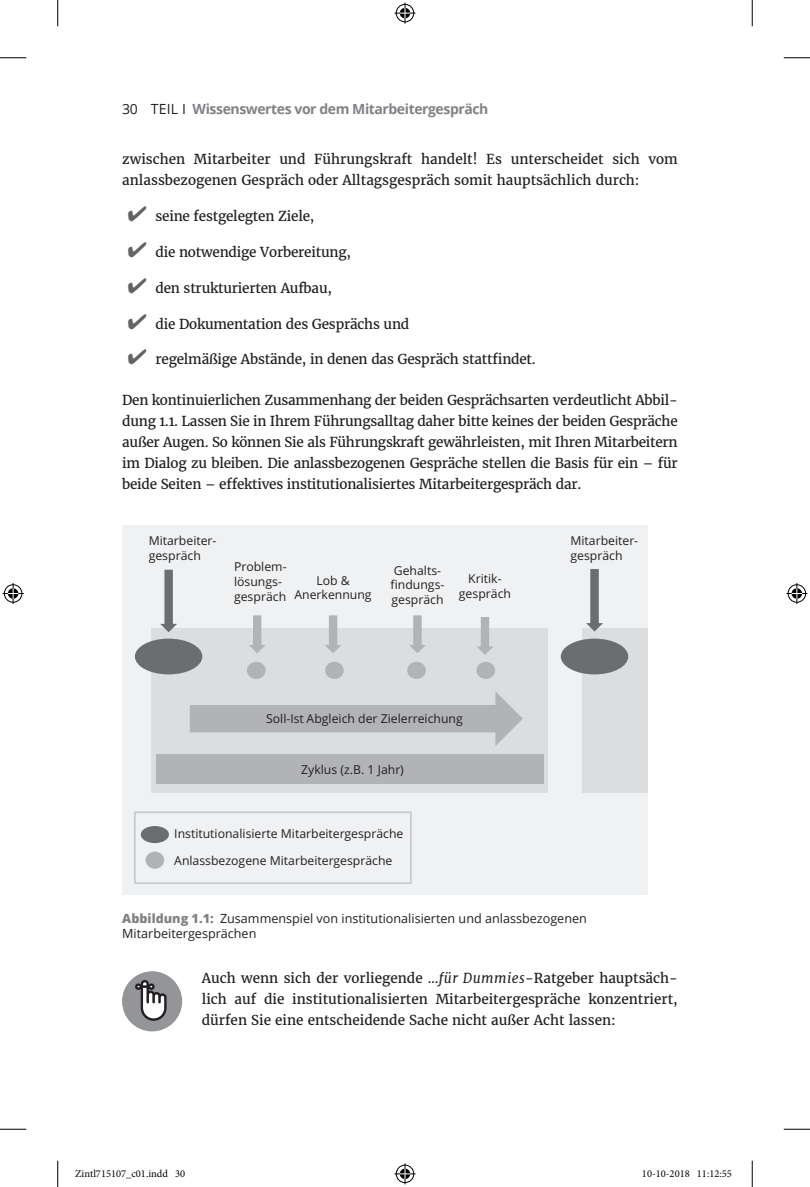
<style>
.page{position:relative;width:810px;height:1187px;background:#fff}
.page>*{position:absolute;margin:0;border:0;box-sizing:border-box;transform-origin:0 0}
.t1{font:700 14px "Open Sans";letter-spacing:-.03em;color:#808285}
.t2{font:13.65px/21px "Merriweather";letter-spacing:-.015em;color:#231f20;text-align:justify}
.t3{font:12.6px/15.8px "Open Sans";color:#231f20}
.t4{font:12.25px/14.7px "Open Sans";color:#231f20}
.t5{font:10.5px "Minion Pro";color:#000}
.s1{font-weight:400;color:#231f20}
.s2{color:#636366}
.s3{font-weight:800;color:#808285}
.s4{font-style:italic}
</style>
<div class="page">
<div style="left:122px;top:526px;width:525px;height:369px;background:#f0f1f2"></div>
<div style="left:582px;top:628px;width:65px;height:164px;background:#dcdddf"></div>
<div style="left:152px;top:628px;width:396px;height:164px;background:#dcdddf"></div>
<div style="left:156px;top:755px;width:388px;height:29px;background:#b2b3b7"></div>
<svg style="left:190px;top:692px;width:333px;height:54px"></svg>
<div style="left:135px;top:639px;width:67px;height:35px;background:#6c6d70;border-radius:50%"></div>
<div style="left:561px;top:639px;width:67px;height:35px;background:#6c6d70;border-radius:50%"></div>
<svg style="left:160px;top:570px;width:17px;height:62px"></svg>
<svg style="left:249px;top:615px;width:16px;height:38px"></svg>
<div style="left:247px;top:662px;width:19px;height:17px;background:#b2b3b7;border-radius:50%"></div>
<div style="left:325px;top:662px;width:19px;height:17px;background:#b2b3b7;border-radius:50%"></div>
<div style="left:407px;top:662px;width:19px;height:17px;background:#b2b3b7;border-radius:50%"></div>
<div style="left:476px;top:662px;width:19px;height:17px;background:#b2b3b7;border-radius:50%"></div>
<svg style="left:325px;top:615px;width:16px;height:38px"></svg>
<svg style="left:409px;top:615px;width:17px;height:38px"></svg>
<svg style="left:477px;top:617px;width:16px;height:38px"></svg>
<svg style="left:586px;top:569px;width:17px;height:63px"></svg>
<div style="left:134px;top:811px;width:278px;height:73px;border:2px solid #c7c8ca"></div>
<div style="left:146px;top:852px;width:18px;height:17px;background:#b2b3b7;border-radius:50%"></div>
<div style="left:141px;top:826px;width:28px;height:17px;background:#6c6d70;border-radius:50%"></div>
<div style="left:122px;top:971px;width:60px;height:60px;background:#939598;border-radius:50%"></div>
<svg style="left:129px;top:980px;width:44px;height:47px"></svg>
<svg style="left:0;top:57px;width:26px;height:1px"></svg>
<svg style="left:784px;top:57px;width:26px;height:1px"></svg>
<svg style="left:0;top:1129px;width:26px;height:1px"></svg>
<svg style="left:784px;top:1129px;width:26px;height:1px"></svg>
<svg style="left:57px;top:0;width:1px;height:26px"></svg>
<svg style="left:57px;top:1161px;width:1px;height:26px"></svg>
<svg style="left:752px;top:0;width:1px;height:26px"></svg>
<svg style="left:752px;top:1161px;width:1px;height:26px"></svg>
<svg style="left:394px;top:3px;width:21px;height:21px"></svg>
<svg style="left:394px;top:1163px;width:21px;height:21px"></svg>
<svg style="left:3px;top:583px;width:21px;height:21px"></svg>
<svg style="left:786px;top:583px;width:21px;height:21px"></svg>
<div style="left:180px;top:1169px;width:5px;height:8px;border:1px solid #fff;border-radius:50%"></div>
<svg style="left:180px;top:1169px;width:4px;height:8px"></svg>
<p class="t1" style="left:122px;top:99px;width:368px"><span class="s1">30 TEIL I</span> Wissenswertes vor dem Mitarbeitergespräch</p>
<p class="t2" style="left:122px;top:148px;width:557px">zwischen Mitarbeiter und Führungskraft handelt! Es unterscheidet sich vom anlassbezogenen Gespräch oder Alltagsgespräch somit hauptsächlich durch:</p>
<p class="t2" style="left:127px;top:205px;width:188px"><span class="s2">✔</span> seine festgelegten Ziele,</p>
<p class="t2" style="left:127px;top:241px;width:225px"><span class="s2">✔</span> die notwendige Vorbereitung,</p>
<p class="t2" style="left:127px;top:277px;width:206px"><span class="s2">✔</span> den strukturierten Aufbau,</p>
<p class="t2" style="left:127px;top:313px;width:283px"><span class="s2">✔</span> die Dokumentation des Gesprächs und</p>
<p class="t2" style="left:127px;top:349px;width:410px"><span class="s2">✔</span> regelmäßige Abstände, in denen das Gespräch stattfindet.</p>
<p class="t2" style="left:122px;top:389px;width:557px">Den kontinuierlichen Zusammenhang der beiden Gesprächsarten verdeutlicht Abbil&shy;dung 1.1. Lassen Sie in Ihrem Führungsalltag daher bitte keines der beiden Gespräche außer Augen. So können Sie als Führungskraft gewährleisten, mit Ihren Mitarbeitern im Dialog zu bleiben. Die anlassbezogenen Gespräche stellen die Basis für ein – für beide Seiten – effektives institutionalisiertes Mitarbeitergespräch dar.</p>
<p class="t4" style="left:149px;top:533px;width:69px">Mitarbeiter&shy;gespräch</p>
<p class="t4" style="left:570px;top:533px;width:69px">Mitarbeiter&shy;gespräch</p>
<p class="t4" style="left:234px;top:559px;width:54px">Problem&shy;lösungs&shy;gespräch</p>
<p class="t4" style="left:294px;top:573px;width:79px;text-align:center">Lob &amp;<br>Anerkennung</p>
<p class="t4" style="left:391px;top:563px;width:55px">Gehalts&shy;findungs&shy;gespräch</p>
<p class="t4" style="left:459px;top:571px;width:54px;text-align:center">Kritik&shy;gespräch</p>
<p class="t4" style="left:266px;top:711px;width:198px">Soll-Ist Abgleich der Zielerreichung</p>
<p class="t4" style="left:301px;top:762px;width:104px">Zyklus (z.B. 1 Jahr)</p>
<p class="t4" style="left:174px;top:826px;width:231px">Institutionalisierte Mitarbeitergespräche</p>
<p class="t4" style="left:174px;top:853px;width:220px">Anlassbezogene Mitarbeitergespräche</p>
<p class="t3" style="left:122px;top:910px;width:466px"><span class="s3">Abbildung 1.1:</span> Zusammenspiel von institutionalisierten und anlassbezogenen<br>Mitarbeitergesprächen</p>
<p class="t2" style="left:202px;top:968px;width:477px">Auch wenn sich der vorliegende <span class="s4">…für Dummies</span>-Ratgeber hauptsäch&shy;lich auf die institutionalisierten Mitarbeitergespräche konzentriert, dürfen Sie eine entscheidende Sache nicht außer Acht lassen:</p>
<p class="t5" style="left:75px;top:1166px;width:112px">Zintl715107_c01.indd 30</p>
<p class="t5" style="left:642px;top:1166px;width:91px">10-10-2018 11:12:55</p>
</div>
